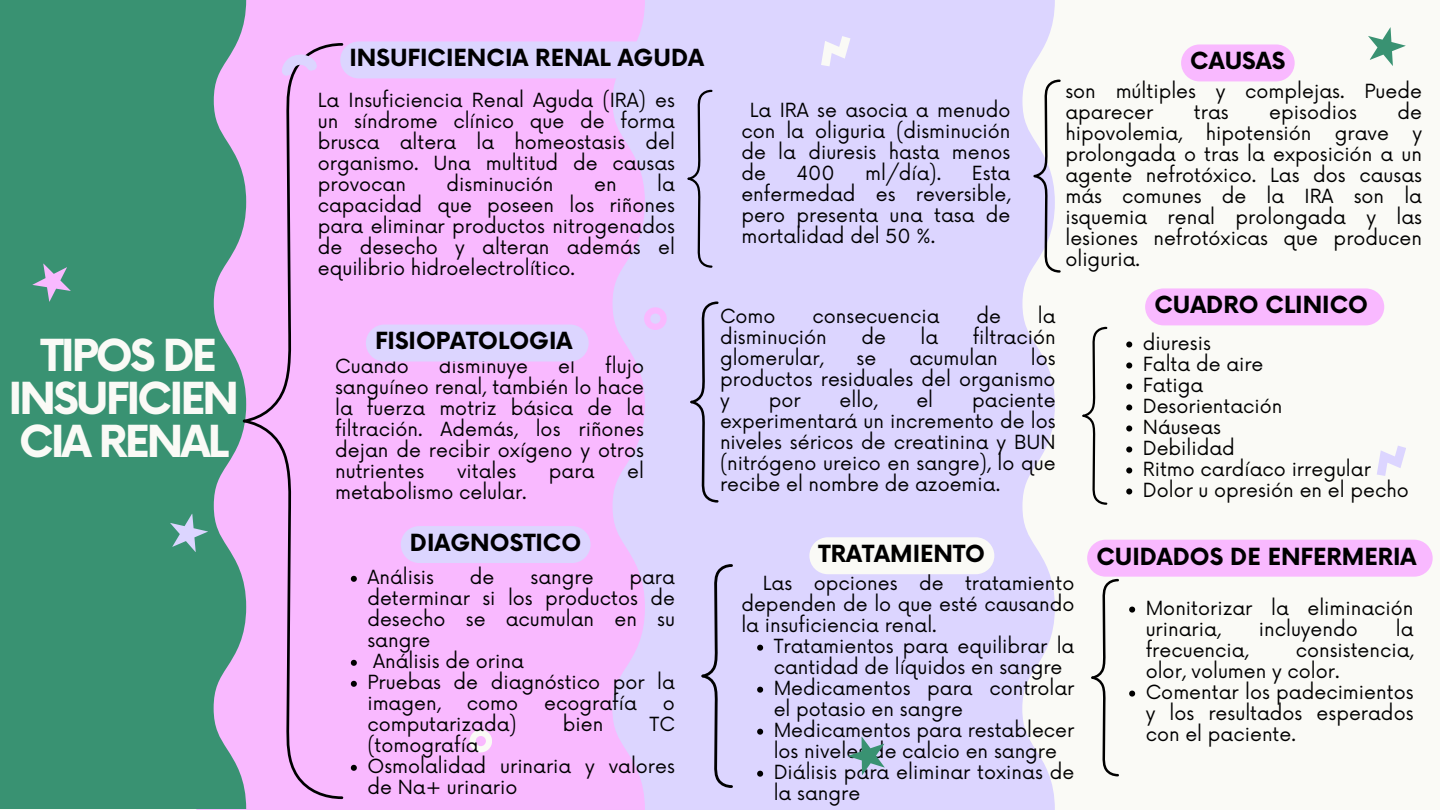
<style>
.page{position:relative;width:1440px;height:810px;background:#fafaf6}
.page>*{position:absolute;margin:0;border:0;box-sizing:border-box;transform-origin:0 0}
.t1{font:700 43px/42.8px "Now";letter-spacing:-.065em;color:#fafaf6;text-align:center}
.t2{font:700 23px "Now";color:#000}
.t3{font:19px/21px "Now";color:#000;text-align:justify}
</style>
<div class="page">
<div style="left:645px;top:0;width:410px;height:810px;background:#dcd5ff"></div>
<div style="left:196px;top:0;width:449px;height:810px;background:#f9b9ff"></div>
<div style="left:0;top:0;width:246px;height:809px;background:#399272"></div>
<svg style="left:686px;top:89px;width:28px;height:180px;background:#c8c1e7"></svg>
<svg style="left:1032px;top:78px;width:29px;height:196px"></svg>
<svg style="left:689px;top:300px;width:31px;height:204px;background:#c7c1e7"></svg>
<svg style="left:700px;top:563px;width:34px;height:226px;background:#c7c1e7"></svg>
<svg style="left:1082px;top:326px;width:26px;height:179px"></svg>
<svg style="left:32px;top:263px;width:39px;height:39px;background:#759e9e"></svg>
<svg style="left:170px;top:513px;width:38px;height:39px"></svg>
<svg style="left:1368px;top:27px;width:38px;height:39px"></svg>
<svg style="left:469px;top:730px;width:23px;height:22px"></svg>
<div style="left:241px;top:42px;width:104px;height:758px;background:#f9b9ff"></div>
<svg style="left:1377px;top:446px;width:29px;height:30px"></svg>
<svg style="left:351px;top:576px;width:6px;height:6px"></svg>
<svg style="left:351px;top:660px;width:6px;height:6px"></svg>
<svg style="left:351px;top:681px;width:6px;height:6px"></svg>
<svg style="left:351px;top:765px;width:6px;height:6px"></svg>
<svg style="left:1126px;top:342px;width:6px;height:6px"></svg>
<svg style="left:1126px;top:362px;width:6px;height:6px"></svg>
<svg style="left:1126px;top:384px;width:6px;height:6px"></svg>
<svg style="left:1126px;top:404px;width:6px;height:6px"></svg>
<svg style="left:1126px;top:426px;width:6px;height:6px"></svg>
<svg style="left:1126px;top:446px;width:6px;height:6px"></svg>
<svg style="left:1126px;top:468px;width:6px;height:6px"></svg>
<svg style="left:1126px;top:488px;width:6px;height:6px"></svg>
<svg style="left:757px;top:645px;width:6px;height:6px"></svg>
<svg style="left:757px;top:687px;width:6px;height:6px"></svg>
<svg style="left:757px;top:729px;width:6px;height:6px"></svg>
<svg style="left:757px;top:771px;width:6px;height:6px"></svg>
<div style="left:340px;top:41px;width:380px;height:37px;background:#dcd5ff;border-radius:18px"></div>
<div style="left:366px;top:325px;width:223px;height:37px;background:#dcd5ff"></div>
<div style="left:401px;top:526px;width:190px;height:37px;background:#dcd5ff;border-radius:18px"></div>
<div style="left:1181px;top:44px;width:114px;height:37px;background:#f9b9ff;border-radius:18px"></div>
<div style="left:1145px;top:288px;width:239px;height:37px;background:#f9b9ff"></div>
<div style="left:809px;top:537px;width:185px;height:37px;background:#fafaf6;border-radius:18px"></div>
<svg style="left:1087px;top:540px;width:346px;height:237px"></svg>
<svg style="left:848px;top:736px;width:37px;height:39px"></svg>
<svg style="left:821px;top:36px;width:29px;height:30px"></svg>
<svg style="left:644px;top:307px;width:23px;height:23px"></svg>
<p class="t1" style="left:8px;top:337px;width:232px">TIPOS DE<br>INSUFICIEN<br>CIA RENAL</p>
<p class="t2" style="left:349px;top:46px;width:356px">INSUFICIENCIA RENAL AGUDA</p>
<p class="t3" style="left:318px;top:91px;width:359px">La Insuficiencia Renal Aguda (IRA) es un síndrome clínico que de forma brusca altera la homeostasis del organismo. Una multitud de causas provocan</p>
<p class="t3" style="left:318px;top:175px;width:359px;text-indent:339px">la capacidad que poseen los riñones para eliminar productos nitrogenados de desecho y alteran además el equilibrio hidroelectrolítico.</p>
<p class="t3" style="left:447px;top:175px;width:108px">disminución</p>
<p class="t3" style="left:594px;top:175px;width:24px">en</p>
<p class="t2" style="left:375px;top:329px;width:199px">FISIOPATOLOGIA</p>
<p class="t3" style="left:335px;top:357px;width:310px;text-indent:270px">flujo sanguíneo renal, también lo hace la fuerza motriz básica de la filtración. Además, los riñones dejan de recibir oxígeno y otros nutrientes</p>
<p class="t3" style="left:335px;top:357px;width:75px">Cuando</p>
<p class="t3" style="left:439px;top:357px;width:91px">disminuye</p>
<p class="t3" style="left:558px;top:357px;width:18px">el</p>
<p class="t3" style="left:457px;top:462px;width:61px">vitales</p>
<p class="t3" style="left:549px;top:462px;width:47px">para</p>
<p class="t3" style="left:627px;top:462px;width:18px">el</p>
<p class="t3" style="left:335px;top:483px;width:193px">metabolismo celular.</p>
<p class="t2" style="left:410px;top:530px;width:173px">DIAGNOSTICO</p>
<h2 class="t3" style="left:367px;top:568px;width:68px">Análisis</h2>
<h2 class="t3" style="left:470px;top:568px;width:26px">de</h2>
<h2 class="t3" style="left:530px;top:568px;width:65px">sangre</h2>
<h2 class="t3" style="left:367px;top:568px;width:309px;text-indent:262px">para determinar si los productos de desecho se acumulan en su sangre</h2>
<p class="t3" style="left:373px;top:652px;width:152px">Análisis de orina</p>
<p class="t3" style="left:367px;top:673px;width:309px">Pruebas de diagnóstico por la imagen,</p>
<p class="t3" style="left:467px;top:694px;width:53px">como</p>
<p class="t3" style="left:544px;top:694px;width:94px">ecografía</p>
<p class="t3" style="left:663px;top:694px;width:14px">o</p>
<p class="t3" style="left:367px;top:715px;width:151px">computarizada)</p>
<p class="t3" style="left:563px;top:715px;width:42px">bien</p>
<p class="t3" style="left:650px;top:715px;width:27px">TC</p>
<p class="t3" style="left:367px;top:736px;width:113px">(tomografía</p>
<p class="t3" style="left:367px;top:757px;width:309px">Osmolalidad urinaria y valores de Na+ urinario</p>
<h1 class="t3" style="left:741px;top:101px;width:270px;text-indent:8px">La IRA se asocia a menudo con la oliguria (disminución de la diuresis hasta menos de</h1>
<h1 class="t3" style="left:796px;top:164px;width:40px">400</h1>
<h1 class="t3" style="left:865px;top:164px;width:78px">ml/día).</h1>
<h1 class="t3" style="left:741px;top:164px;width:270px;text-indent:230px">Esta enfermedad es reversible, pero presenta una tasa de mortalidad del 50 %.</h1>
<p class="t3" style="left:720px;top:306px;width:57px">Como</p>
<p class="t3" style="left:813px;top:306px;width:128px">consecuencia</p>
<p class="t3" style="left:976px;top:306px;width:26px">de</p>
<p class="t3" style="left:1038px;top:306px;width:19px">la</p>
<p class="t3" style="left:720px;top:327px;width:108px">disminución</p>
<p class="t3" style="left:861px;top:327px;width:26px">de</p>
<p class="t3" style="left:920px;top:327px;width:19px">la</p>
<p class="t3" style="left:973px;top:327px;width:84px">filtración</p>
<p class="t3" style="left:720px;top:348px;width:105px">glomerular,</p>
<p class="t3" style="left:857px;top:348px;width:21px">se</p>
<p class="t3" style="left:909px;top:348px;width:90px">acumulan</p>
<p class="t3" style="left:720px;top:348px;width:337px;text-indent:311px">los productos residuales del organismo y</p>
<p class="t3" style="left:769px;top:390px;width:33px">por</p>
<p class="t3" style="left:840px;top:390px;width:39px">ello,</p>
<p class="t3" style="left:916px;top:390px;width:18px">el</p>
<p class="t3" style="left:720px;top:390px;width:337px;text-indent:252px">paciente experimentará un incremento de los niveles séricos de creatinina y BUN (nitrógeno ureico en sangre), lo que recibe el nombre de azoemia.</p>
<h2 class="t2" style="left:1190px;top:49px;width:97px">CAUSAS</h2>
<p class="t3" style="left:1065px;top:82px;width:358px">son múltiples y complejas. Puede aparecer</p>
<p class="t3" style="left:1065px;top:103px;width:358px;text-indent:332px">de hipovolemia, hipotensión grave y prolongada o tras la exposición a un agente nefrotóxico. Las dos causas más comunes de la IRA son la isquemia renal prolongada y las lesiones nefrotóxicas que producen oliguria.</p>
<p class="t3" style="left:1194px;top:103px;width:36px">tras</p>
<p class="t3" style="left:1269px;top:103px;width:89px">episodios</p>
<p class="t2" style="left:1154px;top:293px;width:215px">CUADRO CLINICO</p>
<p class="t3" style="left:1143px;top:333px;width:70px">diuresis</p>
<h2 class="t3" style="left:1143px;top:354px;width:122px">Falta de aire</h2>
<h2 class="t3" style="left:1143px;top:375px;width:62px">Fatiga</h2>
<h2 class="t3" style="left:1143px;top:396px;width:141px">Desorientación</h2>
<p class="t3" style="left:1143px;top:417px;width:80px">Náuseas</p>
<p class="t3" style="left:1143px;top:438px;width:94px">Debilidad</p>
<p class="t3" style="left:1143px;top:459px;width:230px">Ritmo cardíaco irregular</p>
<h2 class="t3" style="left:1143px;top:480px;width:268px">Dolor u opresión en el pecho</h2>
<p class="t2" style="left:819px;top:541px;width:168px">TRATAMIENTO</p>
<p class="t2" style="left:1096px;top:544px;width:322px">CUIDADOS DE ENFERMERIA</p>
<p class="t3" style="left:741px;top:574px;width:335px;text-indent:21px">Las opciones de tratamiento dependen de lo que esté causando la insuficiencia renal.</p>
<p class="t3" style="left:774px;top:637px;width:302px">Tratamientos para equilibrar la cantidad de líquidos en sangre</p>
<p class="t3" style="left:774px;top:679px;width:302px">Medicamentos para controlar el potasio en sangre</p>
<p class="t3" style="left:774px;top:721px;width:302px">Medicamentos para restablecer los niveles de calcio en sangre</p>
<p class="t3" style="left:774px;top:763px;width:302px">Diálisis para eliminar toxinas de la sangre</p>
<p class="t3" style="left:1146px;top:598px;width:269px">Monitorizar la eliminación urinaria,</p>
<p class="t3" style="left:1259px;top:619px;width:101px">incluyendo</p>
<p class="t3" style="left:1396px;top:619px;width:19px">la</p>
<p class="t3" style="left:1146px;top:640px;width:104px">frecuencia,</p>
<p class="t3" style="left:1146px;top:640px;width:269px;text-indent:150px">consistencia, olor, volumen y color.</p>
<h2 class="t3" style="left:1146px;top:682px;width:269px">Comentar los padecimientos y los resultados esperados con el paciente.</h2>
</div>
